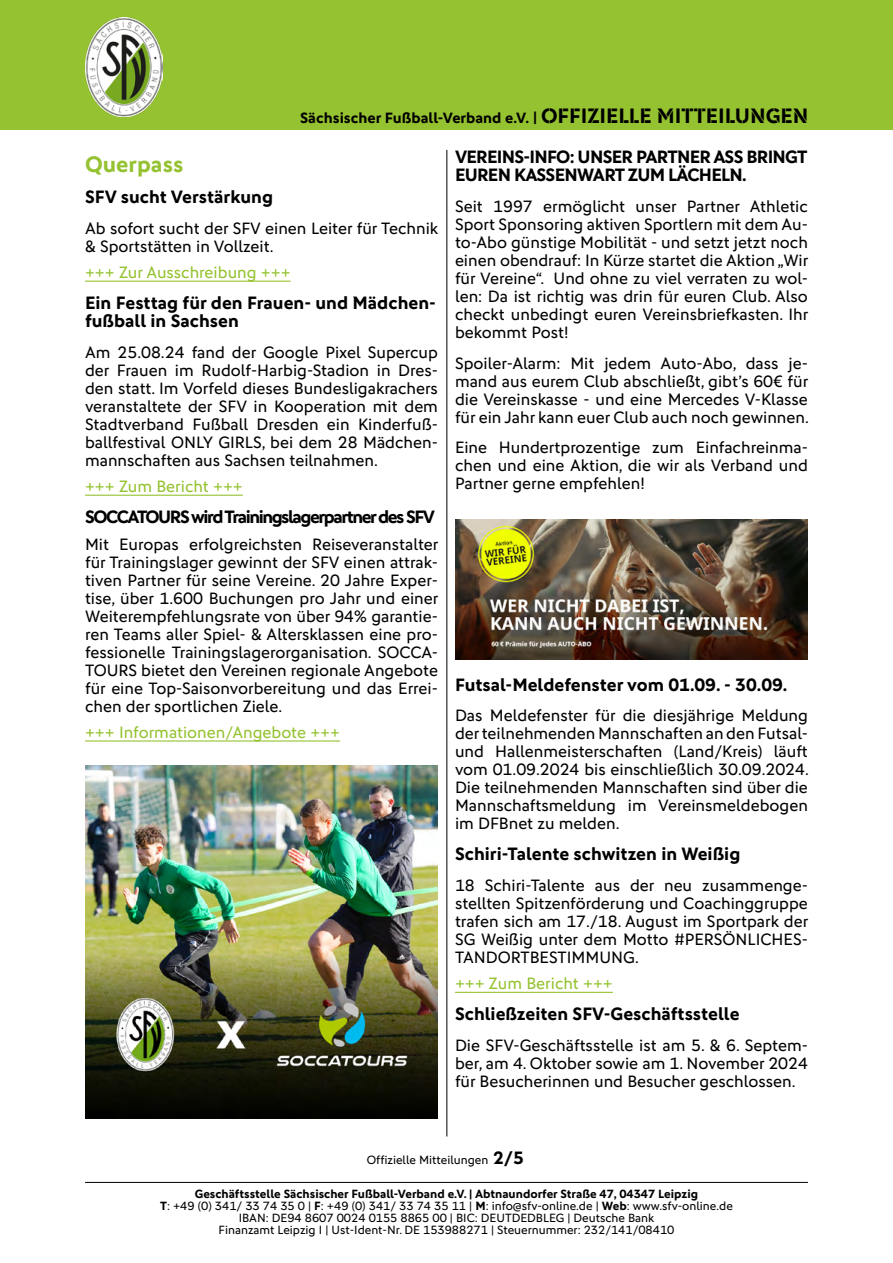
<style>
.page{position:relative;width:893px;height:1263px;background:#fff}
.page>*{position:absolute;margin:0;border:0;box-sizing:border-box;transform-origin:0 0}
.t1{font:700 22.5px "DFB Sans";color:#95c230}
.t2{font:700 18px/18px "DFB Sans";letter-spacing:-.005em;color:#000}
.t3{font:700 18px/18px "DFB Sans";letter-spacing:-.04em;color:#000}
.t4{font:700 18px "DFB Sans";letter-spacing:-.08em;color:#000}
.t5{font:16.5px/18px "DFB Sans";color:#000;text-align:justify}
.t6{font:16.5px "DFB Sans";color:#95c230}
.t7{font:700 15px "DFB Sans";color:#000}
.t8{font:12px/12px "DFB Sans";color:#000;text-align:center}
.s1{font-family:"DFB Stencil";font-weight:400}
.s2{font-family:"DFB Stencil";font-weight:400;font-size:21px}
.s3{font-weight:700;font-size:18px}
.s4{font-weight:700}
</style>
<div class="page">
<div style="left:0;top:0;width:893px;height:130px;background:#95c230"></div>
<img style="left:85px;top:18px;width:77px;height:98px">
<hr style="left:85px;top:1182px;width:723px;height:1px;background:#000">
<hr style="left:446px;top:150px;width:1px;height:986px;background:#000">
<hr style="left:85px;top:281px;width:206px;height:1px;background:#95c230">
<hr style="left:85px;top:495px;width:158px;height:1px;background:#95c230">
<hr style="left:85px;top:740px;width:255px;height:1px;background:#95c230">
<hr style="left:455px;top:992px;width:158px;height:1px;background:#95c230">
<img style="left:85px;top:765px;width:353px;height:353px">
<img style="left:455px;top:519px;width:353px;height:140px">
<p class="t7" style="left:300px;top:109px;width:510px">Sächsischer Fußball-Verband e.V. <span class="s1">|</span> <span class="s2">OFFIZIELLE MITTEILUNGEN</span></p>
<h1 class="t1" style="left:85px;top:151px;width:100px">Querpass</h1>
<p class="t2" style="left:85px;top:187px;width:190px">SFV sucht Verstärkung</p>
<p class="t5" style="left:85px;top:219px;width:355px">Ab sofort sucht der SFV einen Leiter für Technik &amp; Sportstätten in Vollzeit.</p>
<p class="t6" style="left:85px;top:263px;width:207px">+++ Zur Ausschreibung +++</p>
<p class="t2" style="left:85px;top:293px;width:352px">Ein Festtag für den Frauen- und Mädchen&shy;fußball in Sachsen</p>
<p class="t5" style="left:85px;top:343px;width:354px">Am 25.08.24 fand der Google Pixel Supercup der Frauen im Rudolf-Harbig-Stadion in Dres&shy;den statt. Im Vorfeld dieses Bundesligakrachers veranstaltete der SFV in Kooperation mit dem Stadtverband Fußball Dresden ein Kinderfuß&shy;ballfestival ONLY GIRLS, bei dem 28 Mädchen&shy;mannschaften aus Sachsen teilnahmen.</p>
<p class="t6" style="left:85px;top:477px;width:159px">+++ Zum Bericht +++</p>
<p class="t4" style="left:85px;top:506px;width:352px">SOCCATOURS wird Trainingslagerpartner des SFV</p>
<p class="t5" style="left:85px;top:535px;width:355px">Mit Europas erfolgreichsten Reiseveranstalter für Trainingslager gewinnt der SFV einen attrak&shy;tiven Partner für seine Vereine. 20 Jahre Exper&shy;tise, über 1.600 Buchungen pro Jahr und einer Weiterempfehlungsrate von über 94% garantie&shy;ren Teams aller Spiel- &amp; Altersklassen eine pro&shy;fessionelle Trainingslagerorganisation. SOCCA-TOURS bietet den Vereinen regionale Angebote für eine Top-Saisonvorbereitung und das Errei&shy;chen der sportlichen Ziele.</p>
<p class="t6" style="left:85px;top:723px;width:256px">+++ Informationen/Angebote +++</p>
<p class="t3" style="left:455px;top:147px;width:354px">VEREINS-INFO: UNSER PARTNER ASS BRINGT<br>EUREN KASSENWART ZUM LÄCHELN.</p>
<p class="t5" style="left:455px;top:197px;width:355px">Seit 1997 ermöglicht unser Partner Athletic Sport Sponsoring aktiven Sportlern mit dem Au&shy;to-Abo günstige Mobilität - und setzt jetzt noch einen obendrauf: In Kürze startet die Aktion „Wir für Vereine“. Und ohne zu viel verraten zu wol&shy;len: Da ist richtig was drin für euren Club. Also checkt unbedingt euren Vereinsbriefkasten. Ihr bekommt Post!</p>
<p class="t5" style="left:455px;top:354px;width:355px">Spoiler-Alarm: Mit jedem Auto-Abo, dass je&shy;mand aus eurem Club abschließt, gibt’s 60€ für die Vereinskasse - und eine Mercedes V-Klasse für ein Jahr kann euer Club auch noch gewinnen.</p>
<p class="t5" style="left:455px;top:438px;width:354px">Eine Hundertprozentige zum Einfachreinma&shy;chen und eine Aktion, die wir als Verband und Partner gerne empfehlen!</p>
<p class="t2" style="left:455px;top:675px;width:334px">Futsal-Meldefenster vom 01.09. - 30.09.</p>
<p class="t5" style="left:455px;top:706px;width:355px">Das Meldefenster für die diesjährige Meldung der teilnehmenden Mannschaften an den Futsal&shy;und Hallenmeisterschaften (Land/Kreis) läuft vom 01.09.2024 bis einschließlich 30.09.2024.<br>Die teilnehmenden Mannschaften sind über die Mannschaftsmeldung im Vereinsmeldebogen im DFBnet zu melden.</p>
<p class="t2" style="left:455px;top:844px;width:287px">Schiri-Talente schwitzen in Weißig</p>
<p class="t5" style="left:455px;top:876px;width:355px">18 Schiri-Talente aus der neu zusammenge&shy;stellten Spitzenförderung und Coachinggruppe trafen sich am 17./18. August im Sportpark der SG Weißig unter dem Motto #PERSÖNLICHES-TANDORTBESTIMMUNG.</p>
<p class="t6" style="left:455px;top:974px;width:159px">+++ Zum Bericht +++</p>
<p class="t2" style="left:455px;top:1004px;width:286px">Schließzeiten SFV-Geschäftsstelle</p>
<p class="t5" style="left:455px;top:1036px;width:354px">Die SFV-Geschäftsstelle ist am 5. &amp; 6. Septem&shy;ber, am 4. Oktober sowie am 1. November 2024 für Besucherinnen und Besucher geschlossen.</p>
<p class="t8" style="left:367px;top:1154px;width:159px">Offizielle Mitteilungen <span class="s3">2/5</span></p>
<p class="t8" style="left:160px;top:1188px;width:574px"><span class="s4">Geschäftsstelle Sächsischer Fußball-Verband e.V. | Abtnaundorfer Straße 47, 04347 Leipzig<br>T</span>: +49 (0) 341/ 33 74 35 0 | <span class="s4">F</span>: +49 (0) 341/ 33 74 35 11 | <span class="s4">M</span>: info@sfv-online.de | <span class="s4">Web</span>: www.sfv-online.de IBAN: DE94 8607 0024 0155 8865 00 | BIC: DEUTDEDBLEG | Deutsche Bank<br>Finanzamt Leipzig I | Ust-Ident-Nr. DE 153988271 | Steuernummer: 232/141/08410</p>
</div>
